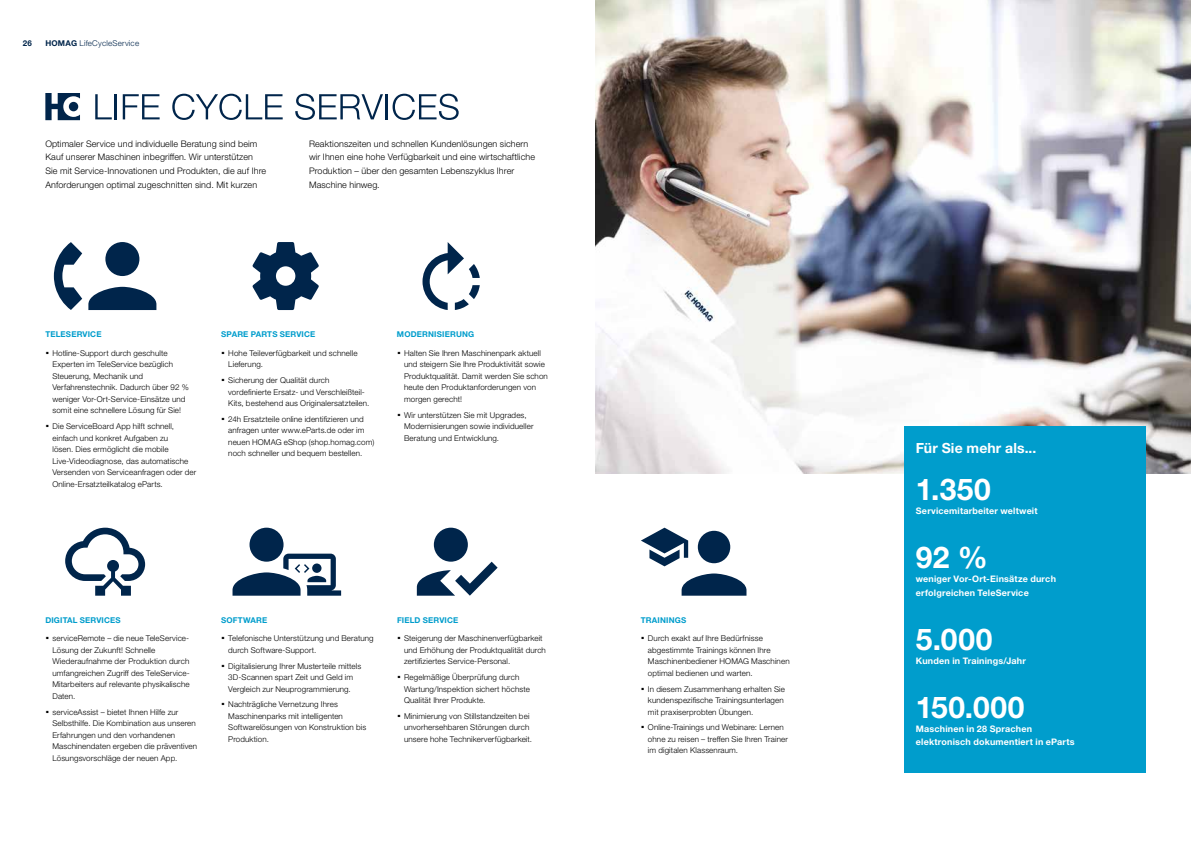
<style>
.page{position:relative;width:1191px;height:842px;background:#fff}
.page>*{position:absolute;margin:0;border:0;box-sizing:border-box;transform-origin:0 0}
.t1{font:700 30px "Helvetica Neue LTW1 G";letter-spacing:.015em;color:#fff}
.t2{font:700 14px "Helvetica Neue LTW1 G";letter-spacing:.005em;color:#fff}
.t3{font:300 9px/13.6px "Helvetica Neue LTW1 G";letter-spacing:.01em;color:#000}
.t4{font:700 9px/13.6px "Helvetica Neue LTW1 G";letter-spacing:.02em;color:#fff}
.t5{font:300 8px/11.5px "Helvetica Neue LTW1 G";letter-spacing:.015em;color:#000}
.t6{font:700 8px "Helvetica Neue LTW1 G";letter-spacing:.02em;color:#009dcc}
.t7{font:300 8px "Helvetica Neue LTW1 G";letter-spacing:.025em;color:#00254b}
.t8{font:700 8px "Helvetica Neue LTW1 G";color:#00254b}
.s1{font-weight:700}
.s2{font-weight:700;font-size:14px}
</style>
<div class="page">
<img style="left:595px;top:0;width:596px;height:473px">
<div style="left:904px;top:426px;width:241px;height:346px;background:#009dcc"></div>
<svg style="left:95px;top:94px;width:17px;height:25px"></svg>
<hr style="left:115px;top:94px;width:2px;height:25px;background:#00254b">
<svg style="left:123px;top:94px;width:37px;height:25px"></svg>
<svg style="left:172px;top:94px;width:111px;height:26px"></svg>
<svg style="left:295px;top:94px;width:88px;height:26px"></svg>
<hr style="left:386px;top:94px;width:2px;height:25px;background:#00254b">
<svg style="left:392px;top:94px;width:67px;height:26px"></svg>
<svg style="left:45px;top:93px;width:35px;height:27px"></svg>
<svg style="left:417px;top:528px;width:80px;height:68px"></svg>
<div style="left:249px;top:528px;width:34px;height:34px;background:#00254b;border-radius:50%"></div>
<svg style="left:232px;top:554px;width:109px;height:42px"></svg>
<div style="left:698px;top:531px;width:32px;height:32px;background:#00254b;border-radius:50%"></div>
<svg style="left:641px;top:528px;width:47px;height:38px"></svg>
<svg style="left:681px;top:573px;width:65px;height:23px"></svg>
<svg style="left:65px;top:528px;width:80px;height:68px"></svg>
<svg style="left:422px;top:242px;width:58px;height:68px"></svg>
<svg style="left:252px;top:242px;width:67px;height:68px"></svg>
<div style="left:105px;top:242px;width:34px;height:34px;background:#00254b;border-radius:50%"></div>
<svg style="left:54px;top:242px;width:28px;height:68px"></svg>
<svg style="left:88px;top:287px;width:68px;height:23px"></svg>
<p class="t8" style="left:23px;top:39px;width:11px">26</p>
<p class="t7" style="left:45px;top:39px;width:95px"><span class="s1">HOMAG</span> LifeCycleService</p>
<p class="t3" style="left:45px;top:137px;width:222px">Optimaler Service und individuelle Beratung sind beim Kauf unserer Maschinen inbegriffen. Wir unterstützen Sie mit Service-Innovationen und Produkten, die auf Ihre Anforderungen optimal zugeschnitten sind. Mit kurzen</p>
<p class="t3" style="left:309px;top:137px;width:227px">Reaktionszeiten und schnellen Kundenlösungen sichern wir Ihnen eine hohe Verfügbarkeit und eine wirtschaftliche Produktion – über den gesamten Lebenszyklus Ihrer Maschine hinweg.</p>
<p class="t6" style="left:45px;top:329px;width:58px">TELESERVICE</p>
<p class="t5" style="left:52px;top:347px;width:138px;text-indent:-7px"><span class="s2">·</span> Hotline-Support durch geschulte Experten im TeleService bezüglich Steuerung, Mechanik und Verfahrenstechnik. Dadurch über 92 % weniger Vor-Ort-Service-Einsätze und somit eine schnellere Lösung für Sie!</p>
<p class="t5" style="left:52px;top:420px;width:145px;text-indent:-7px"><span class="s2">·</span> Die ServiceBoard App hilft schnell, einfach und konkret Aufgaben zu<br>lösen. Dies ermöglicht die mobile Live-Videodiagnose, das automatische Versenden von Serviceanfragen oder der Online-Ersatzteilkatalog eParts.</p>
<p class="t6" style="left:221px;top:329px;width:96px">SPARE PARTS SERVICE</p>
<p class="t5" style="left:228px;top:347px;width:131px;text-indent:-7px"><span class="s2">·</span> Hohe Teileverfügbarkeit und schnelle<br>Lieferung.</p>
<p class="t5" style="left:228px;top:374px;width:143px;text-indent:-7px"><span class="s2">·</span> Sicherung der Qualität durch vordefinierte Ersatz- und Verschleißteil-<br>Kits, bestehend aus Originalersatzteilen.</p>
<p class="t5" style="left:228px;top:413px;width:148px;text-indent:-7px"><span class="s2">·</span> 24h Ersatzteile online identifizieren und anfragen unter www.eParts.de oder im neuen HOMAG eShop (shop.homag.com) noch schneller und bequem bestellen.</p>
<p class="t6" style="left:397px;top:329px;width:79px">MODERNISIERUNG</p>
<p class="t5" style="left:404px;top:347px;width:145px;text-indent:-7px"><span class="s2">·</span> Halten Sie Ihren Maschinenpark aktuell und steigern Sie Ihre Produktivität sowie Produktqualität. Damit werden Sie schon heute den Produktanforderungen von morgen gerecht!</p>
<p class="t5" style="left:404px;top:409px;width:131px;text-indent:-7px"><span class="s2">·</span> Wir unterstützen Sie mit Upgrades,<br>Modernisierungen sowie individueller<br>Beratung und Entwicklung.</p>
<p class="t6" style="left:45px;top:615px;width:77px">DIGITAL SERVICES</p>
<p class="t5" style="left:52px;top:633px;width:139px;text-indent:-7px"><span class="s2">·</span> serviceRemote – die neue TeleService-Lösung der Zukunft! Schnelle Wiederaufnahme der Produktion durch umfangreichen Zugriff des TeleService-Mitarbeiters auf relevante physikalische Daten.</p>
<p class="t5" style="left:52px;top:706px;width:146px;text-indent:-7px"><span class="s2">·</span> serviceAssist – bietet Ihnen Hilfe zur Selbsthilfe. Die Kombination aus unseren Erfahrungen und den vorhandenen Maschinendaten ergeben die präventiven Lösungsvorschläge der neuen App.</p>
<p class="t6" style="left:221px;top:615px;width:48px">SOFTWARE</p>
<p class="t5" style="left:228px;top:633px;width:147px;text-indent:-7px"><span class="s2">·</span> Telefonische Unterstützung und Beratung durch Software-Support.</p>
<p class="t5" style="left:221px;top:660px;width:142px;text-align:center"><span class="s2">·</span> Digitalisierung Ihrer Musterteile mittels<br>3D-Scannen spart Zeit und Geld im<br>Vergleich zur Neuprogrammierung.</p>
<p class="t5" style="left:228px;top:699px;width:139px;text-indent:-7px"><span class="s2">·</span> Nachträgliche Vernetzung Ihres<br>Maschinenparks mit intelligenten<br>Softwarelösungen von Konstruktion bis<br>Produktion.</p>
<p class="t6" style="left:397px;top:615px;width:63px">FIELD SERVICE</p>
<p class="t5" style="left:404px;top:633px;width:143px;text-indent:-7px"><span class="s2">·</span> Steigerung der Maschinenverfügbarkeit und Erhöhung der Produktqualität durch zertifiziertes Service-Personal.</p>
<p class="t5" style="left:404px;top:672px;width:127px;text-indent:-7px"><span class="s2">·</span> Regelmäßige Überprüfung durch<br>Wartung/Inspektion sichert höchste<br>Qualität Ihrer Produkte.</p>
<p class="t5" style="left:404px;top:710px;width:129px;text-indent:-7px"><span class="s2">·</span> Minimierung von Stillstandzeiten bei unvorhersehbaren Störungen durch unsere hohe Technikerverfügbarkeit.</p>
<p class="t6" style="left:641px;top:615px;width:47px">TRAININGS</p>
<p class="t5" style="left:648px;top:633px;width:143px;text-indent:-7px"><span class="s2">·</span> Durch exakt auf Ihre Bedürfnisse abgestimmte Trainings können Ihre Maschinenbediener HOMAG Maschinen optimal bedienen und warten.</p>
<p class="t5" style="left:648px;top:683px;width:138px;text-indent:-7px"><span class="s2">·</span> In diesem Zusammenhang erhalten Sie kundenspezifische Trainingsunterlagen mit praxiserprobten Übungen.</p>
<p class="t5" style="left:648px;top:722px;width:142px;text-indent:-7px"><span class="s2">·</span> Online-Trainings und Webinare: Lernen ohne zu reisen – treffen Sie Ihren Trainer im digitalen Klassenraum.</p>
<h2 class="t2" style="left:916px;top:439px;width:122px">Für Sie mehr als...</h2>
<h1 class="t1" style="left:916px;top:471px;width:76px">1.350</h1>
<p class="t4" style="left:916px;top:504px;width:123px">Servicemitarbeiter weltweit</p>
<h1 class="t1" style="left:916px;top:539px;width:73px">92 %</h1>
<p class="t4" style="left:916px;top:586px;width:114px">erfolgreichen TeleService</p>
<h1 class="t1" style="left:916px;top:621px;width:78px">5.000</h1>
<p class="t4" style="left:916px;top:654px;width:111px">Kunden in Trainings/Jahr</p>
<h1 class="t1" style="left:916px;top:689px;width:110px">150.000</h1>
<p class="t4" style="left:916px;top:722px;width:160px">Maschinen in 28 Sprachen elektronisch dokumentiert in eParts</p>
<p class="t4" style="left:916px;top:572px;width:142px">weniger Vor-Ort-Einsätze durch</p>
</div>
